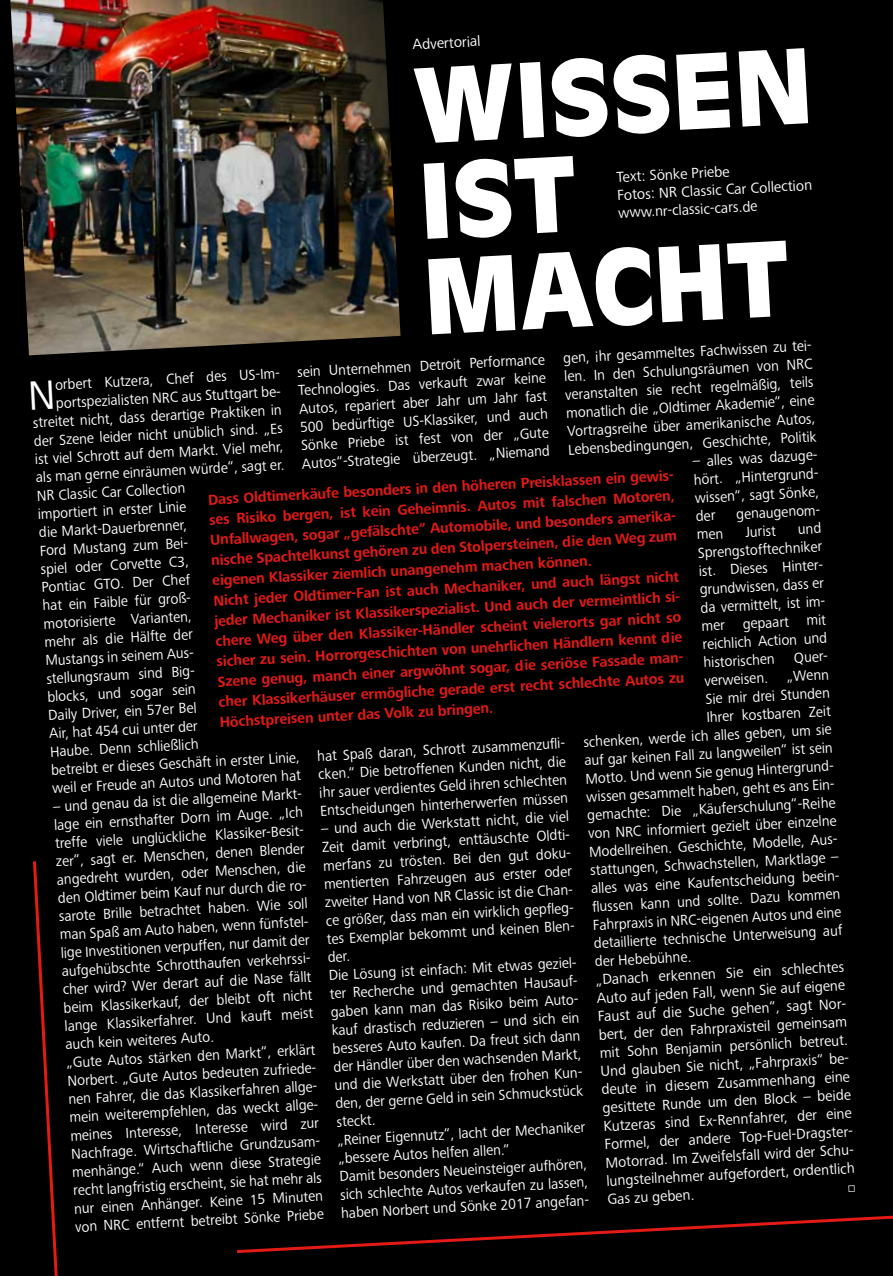
<style>
.page{position:relative;width:893px;height:1276px;background:#000}
.page>*{position:absolute;margin:0;border:0;box-sizing:border-box;transform-origin:0 0}
.t1{font:900 101.25px/95.6px "Antique Olive CE";color:#fff}
.t2{font:15px/18.3px "Frutiger Next Pro";color:#fff;scale:.96 1}
.t3{font:700 15px/20.2px "Frutiger Next Pro";color:#e41a16}
.t4{font:15px/18px "Frutiger Next Pro";color:#fff}
</style>
<div class="page">
<img style="left:10px;top:0;width:391px;height:355px">
<svg style="left:33px;top:861px;width:25px;height:415px"></svg>
<svg style="left:237px;top:1215px;width:656px;height:38px"></svg>
<p class="t4" style="left:412px;top:35px;width:70px;rotate:-3deg">Advertorial</p>
<h1 class="t1" style="left:411px;top:59px;width:401px;rotate:-3deg">Wissen ist<br>Macht</h1>
<p class="t4" style="left:616px;top:168px;width:197px;rotate:-3deg">Text: Sönke Priebe<br>Fotos: NR Classic Car Collection www.nr-classic-cars.de</p>
<p class="t2" style="left:563px;top:349px;width:263px;rotate:-3deg">gen, ihr gesammeltes Fachwissen zu tei&shy;len. In den Schulungsräumen von NRC veranstalten sie recht regelmäßig, teils monatlich die „Oldtimer Akademie“, eine Vortragsreihe über amerikanische Autos, Lebensbedingungen, Geschichte, Politik</p>
<p class="t2" style="left:693px;top:452px;width:134px;rotate:-3deg">– alles was dazuge&shy;hört. „Hintergrund&shy;wissen“, sagt Sönke, der</p>
<p class="t2" style="left:297px;top:363px;width:260px;text-align:justify;rotate:-3deg">sein Unternehmen Detroit Performance Technologies. Das verkauft zwar keine Autos, repariert aber Jahr um Jahr fast 500 bedürftige US-Klassiker, und auch Sönke Priebe ist fest von der „Gute Autos“-Strategie überzeugt. „Niemand</p>
<p class="t2" style="left:55px;top:376px;width:239px;rotate:-3deg">orbert Kutzera, Chef des US-Im-</p>
<p class="t2" style="left:56px;top:394px;width:239px;rotate:-3deg">portspezialisten NRC aus Stuttgart be-</p>
<p class="t2" style="left:33px;top:413px;width:261px;rotate:-3deg">streitet nicht, dass derartige Praktiken in</p>
<p class="t2" style="left:34px;top:432px;width:261px;rotate:-3deg">der Szene leider nicht unüblich sind. „Es</p>
<p class="t2" style="left:34px;top:450px;width:261px;rotate:-3deg">ist viel Schrott auf dem Markt. Viel mehr,</p>
<p class="t2" style="left:35px;top:468px;width:261px;rotate:-3deg">als man gerne einräumen würde“, sagt er.</p>
<p class="t2" style="left:36px;top:486px;width:156px;rotate:-3deg">NR Classic Car Collection</p>
<p class="t2" style="left:37px;top:505px;width:156px;rotate:-3deg">importiert in erster Linie</p>
<p class="t2" style="left:38px;top:523px;width:156px;rotate:-3deg">die Markt-Dauerbrenner,</p>
<p class="t2" style="left:39px;top:541px;width:159px;rotate:-3deg">Ford Mustang zum Bei-</p>
<p class="t2" style="left:40px;top:560px;width:156px;rotate:-3deg">spiel oder Corvette C3,</p>
<p class="t2" style="left:41px;top:578px;width:156px;rotate:-3deg">Pontiac GTO. Der Chef</p>
<p class="t2" style="left:42px;top:596px;width:159px;rotate:-3deg">hat ein Faible für groß-</p>
<p class="t2" style="left:43px;top:614px;width:156px;rotate:-3deg">motorisierte Varianten,</p>
<p class="t2" style="left:44px;top:633px;width:156px;rotate:-3deg">mehr als die Hälfte der</p>
<p class="t2" style="left:45px;top:651px;width:159px;rotate:-3deg">Mustangs in seinem Aus-</p>
<p class="t2" style="left:46px;top:669px;width:159px;rotate:-3deg">stellungsraum sind Big-</p>
<p class="t2" style="left:47px;top:688px;width:156px;rotate:-3deg">blocks, und sogar sein</p>
<p class="t2" style="left:48px;top:706px;width:156px;rotate:-3deg">Daily Driver, ein 57er Bel</p>
<p class="t2" style="left:49px;top:724px;width:156px;rotate:-3deg">Air, hat 454 cui unter der</p>
<p class="t2" style="left:50px;top:742px;width:156px;rotate:-3deg">Haube. Denn schließlich</p>
<p class="t3" style="left:208px;top:489px;width:471px;rotate:-3deg">Dass Oldtimerkäufe besonders in den höheren Preisklassen ein gewis&shy;ses Risiko bergen, ist kein Geheimnis. Autos mit falschen Motoren, Unfallwagen, sogar „gefälschte“ Automobile, und besonders amerika&shy;nische Spachtelkunst gehören zu den Stolpersteinen, die den Weg zum eigenen Klassiker ziemlich unangenehm machen können.<br>Nicht jeder Oldtimer-Fan ist auch Mechaniker, und auch längst nicht jeder Mechaniker ist Klassikerspezialist. Und auch der vermeintlich si&shy;chere Weg über den Klassiker-Händler scheint vielerorts gar nicht so sicher zu sein. Horrorgeschichten von unehrlichen Händlern kennt die Szene genug, manch einer argwöhnt sogar, die seriöse Fassade man&shy;cher Klassikerhäuser ermögliche gerade erst recht schlechte Autos zu Höchstpreisen unter das Volk zu bringen.</p>
<p class="t2" style="left:736px;top:505px;width:92px;rotate:-3deg">genaugenom-</p>
<p class="t2" style="left:745px;top:523px;width:33px;rotate:-3deg">Jurist</p>
<p class="t2" style="left:696px;top:525px;width:134px;text-indent:101px;rotate:-3deg">und<br>Sprengstofftechniker ist. Dieses Hinter&shy;grundwissen, dass er da vermittelt, ist im&shy;mer gepaart mit reichlich Action und historischen</p>
<p class="t2" style="left:794px;top:648px;width:40px;rotate:-3deg">Quer-</p>
<p class="t2" style="left:704px;top:671px;width:68px;rotate:-3deg">verweisen.</p>
<p class="t2" style="left:786px;top:667px;width:45px;rotate:-3deg">„Wenn</p>
<p class="t2" style="left:705px;top:690px;width:131px;rotate:-3deg">Sie mir drei Stunden</p>
<p class="t2" style="left:706px;top:708px;width:131px;rotate:-3deg">Ihrer kostbaren Zeit</p>
<p class="t2" style="left:583px;top:733px;width:260px;rotate:-3deg">schenken, werde ich alles geben, um sie</p>
<p class="t2" style="left:317px;top:747px;width:263px;rotate:-3deg">hat Spaß daran, Schrott zusammenzufl i&shy;cken.“ Die betroffenen Kunden nicht, die ihr sauer verdientes Geld ihren schlechten Entscheidungen hinterherwerfen müssen</p>
<p class="t2" style="left:584px;top:751px;width:260px;rotate:-3deg">auf gar keinen Fall zu langweilen“ ist sein</p>
<p class="t2" style="left:51px;top:761px;width:261px;rotate:-3deg">betreibt er dieses Geschäft in erster Linie,</p>
<p class="t2" style="left:585px;top:769px;width:263px;rotate:-3deg">Motto. Und wenn Sie genug Hintergrund-</p>
<p class="t2" style="left:52px;top:779px;width:261px;rotate:-3deg">weil er Freude an Autos und Motoren hat</p>
<p class="t2" style="left:586px;top:788px;width:263px;rotate:-3deg">wissen gesammelt haben, geht es ans Ein-</p>
<p class="t2" style="left:53px;top:797px;width:264px;rotate:-3deg">– und genau da ist die allgemeine Markt&shy;lage ein ernsthafter Dorn im Auge. „Ich treffe viele unglückliche Klassiker-Besit&shy;zer“, sagt er. Menschen, denen Blender angedreht wurden, oder Menschen, die den Oldtimer beim Kauf nur durch die ro&shy;sarote Brille betrachtet haben. Wie soll man Spaß am Auto haben, wenn fünfstel&shy;lige Investitionen verpuffen, nur damit der aufgehübschte Schrotthaufen verkehrssi&shy;cher wird? Wer derart auf die Nase fällt beim Klassikerkauf, der bleibt oft nicht lange Klassikerfahrer. Und kauft meist auch kein weiteres Auto.<br>„Gute Autos stärken den Markt“, erklärt Norbert. „Gute Autos bedeuten zufriede&shy;nen Fahrer, die das Klassikerfahren allge&shy;mein weiterempfehlen, das weckt allge&shy;meines Interesse, Interesse wird zur Nachfrage. Wirtschaftliche Grundzusam&shy;menhänge.“ Auch wenn diese Strategie recht langfristig erscheint, sie hat mehr als nur einen Anhänger. Keine 15 Minuten von NRC entfernt betreibt Sönke Priebe</p>
<p class="t2" style="left:587px;top:806px;width:260px;rotate:-3deg">gemachte: Die „Käuferschulung“-Reihe</p>
<p class="t2" style="left:321px;top:820px;width:263px;rotate:-3deg">– und auch die Werkstatt nicht, die viel Zeit damit verbringt, enttäuschte Oldti&shy;merfans zu trösten. Bei den gut doku&shy;mentierten Fahrzeugen aus erster oder zweiter Hand von NR Classic ist die Chan&shy;ce größer, dass man ein wirklich gepfl eg&shy;tes Exemplar bekommt und keinen Blen&shy;der.<br>Die Lösung ist einfach: Mit etwas geziel&shy;ter Recherche und gemachten Hausauf&shy;gaben kann man das Risiko beim Auto&shy;kauf drastisch reduzieren – und sich ein besseres Auto kaufen. Da freut sich dann der Händler über den wachsenden Markt, und die Werkstatt über den frohen Kun&shy;den, der gerne Geld in sein Schmuckstück steckt.<br>„Reiner Eigennutz“, lacht der Mechaniker „bessere Autos helfen allen.“<br>Damit besonders Neueinsteiger aufhören, sich schlechte Autos verkaufen zu lassen, haben Norbert und Sönke 2017 angefan-</p>
<p class="t2" style="left:588px;top:824px;width:260px;rotate:-3deg">von NRC informiert gezielt über einzelne</p>
<p class="t2" style="left:589px;top:842px;width:263px;rotate:-3deg">Modellreihen. Geschichte, Modelle, Aus-</p>
<p class="t2" style="left:590px;top:861px;width:260px;rotate:-3deg">stattungen, Schwachstellen, Marktlage –</p>
<p class="t2" style="left:591px;top:879px;width:263px;rotate:-3deg">alles was eine Kaufentscheidung beein-</p>
<p class="t2" style="left:592px;top:897px;width:260px;rotate:-3deg">fl ussen kann und sollte. Dazu kommen</p>
<p class="t2" style="left:593px;top:915px;width:260px;rotate:-3deg">Fahrpraxis in NRC-eigenen Autos und eine</p>
<p class="t2" style="left:593px;top:934px;width:260px;rotate:-3deg">detaillierte technische Unterweisung auf</p>
<p class="t2" style="left:594px;top:952px;width:102px;rotate:-3deg">der Hebebühne.</p>
<p class="t4" style="left:595px;top:970px;width:250px;rotate:-3deg">„Danach erkennen Sie ein schlechtes</p>
<p class="t4" style="left:596px;top:989px;width:250px;rotate:-3deg">Auto auf jeden Fall, wenn Sie auf eigene</p>
<p class="t4" style="left:597px;top:1007px;width:253px;rotate:-3deg">Faust auf die Suche gehen“, sagt Nor-</p>
<p class="t4" style="left:598px;top:1025px;width:250px;rotate:-3deg">bert, der den Fahrpraxisteil gemeinsam</p>
<p class="t4" style="left:599px;top:1044px;width:250px;rotate:-3deg">mit Sohn Benjamin persönlich betreut.</p>
<p class="t4" style="left:600px;top:1062px;width:253px;rotate:-3deg">Und glauben Sie nicht, „Fahrpraxis“ be-</p>
<p class="t4" style="left:601px;top:1080px;width:250px;rotate:-3deg">deute in diesem Zusammenhang eine</p>
<p class="t4" style="left:602px;top:1098px;width:250px;rotate:-3deg">gesittete Runde um den Block – beide</p>
<p class="t4" style="left:603px;top:1117px;width:250px;rotate:-3deg">Kutzeras sind Ex-Rennfahrer, der eine</p>
<p class="t4" style="left:604px;top:1135px;width:253px;rotate:-3deg">Formel, der andere Top-Fuel-Dragster-</p>
<p class="t4" style="left:605px;top:1153px;width:253px;rotate:-3deg">Motorrad. Im Zweifelsfall wird der Schu-</p>
<p class="t4" style="left:606px;top:1171px;width:250px;rotate:-3deg">lungsteilnehmer aufgefordert, ordentlich</p>
<p class="t4" style="left:607px;top:1190px;width:89px;rotate:-3deg">Gas zu geben.</p>
</div>
